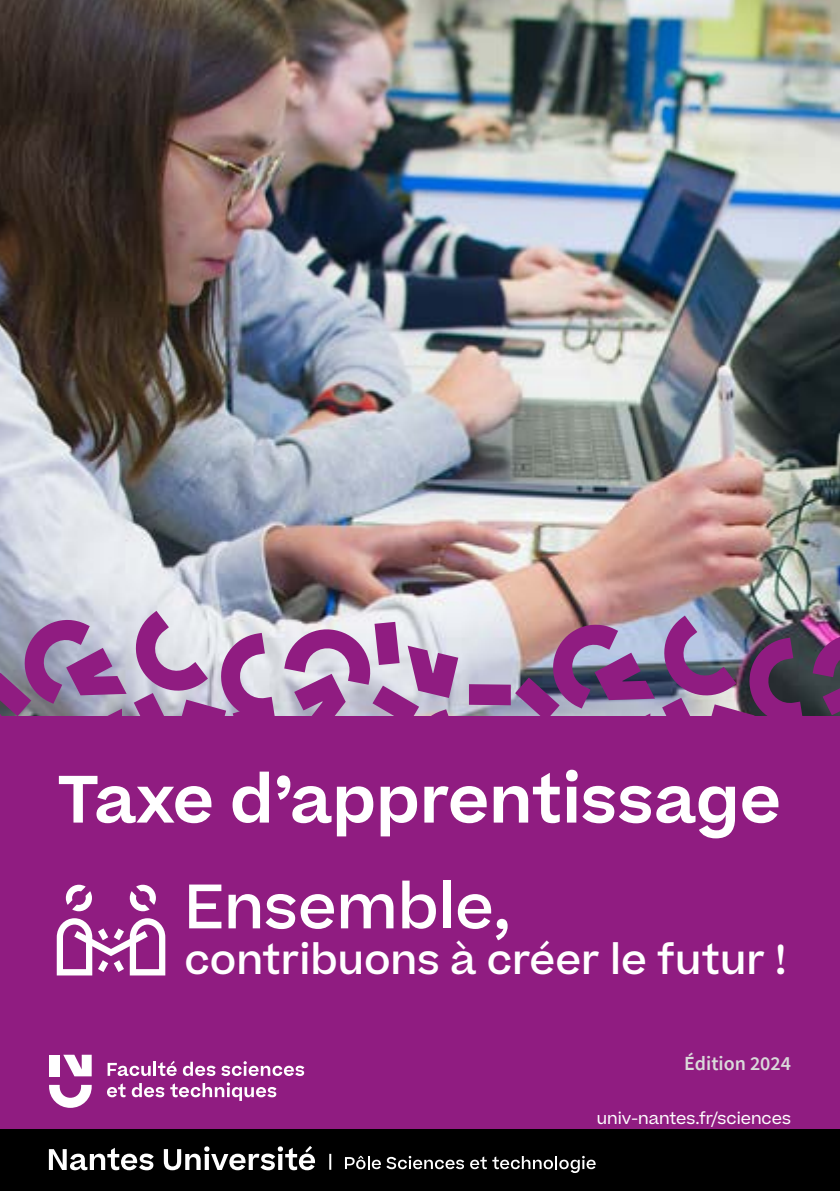
<style>
.page{position:relative;width:840px;height:1191px;background:#fff}
.page>*{position:absolute;margin:0;border:0;box-sizing:border-box;transform-origin:0 0}
.t1{font:600 64px "Beatrice";color:#fff}
.t2{font:500 60px "Beatrice";color:#fff}
.t3{font:500 40px "Beatrice";color:#fff}
.t4{font:600 20px "Source Sans Pro";color:#dadada}
.t5{font:16px "Beatrice";color:#fff}
</style>
<div class="page">
<img style="left:0;top:0;width:839px;height:626px">
<div style="left:0;top:716px;width:839px;height:475px;background:#901c81"></div>
<svg style="left:49px;top:1084px;width:43px;height:23px"></svg>
<svg style="left:63px;top:1054px;width:29px;height:22px"></svg>
<div style="left:49px;top:1054px;width:10px;height:22px;background:#fff"></div>
<svg style="left:107px;top:1062px;width:44px;height:14px"></svg>
<hr style="left:153px;top:1061px;width:3px;height:14px;background:#fff">
<svg style="left:158px;top:1061px;width:18px;height:15px"></svg>
<svg style="left:183px;top:1061px;width:32px;height:15px"></svg>
<svg style="left:221px;top:1061px;width:83px;height:15px"></svg>
<svg style="left:107px;top:1083px;width:18px;height:14px"></svg>
<svg style="left:132px;top:1083px;width:32px;height:14px"></svg>
<svg style="left:170px;top:1082px;width:106px;height:19px"></svg>
<div style="left:0;top:1129px;width:839px;height:62px;background:#000"></div>
<svg style="left:49px;top:1146px;width:266px;height:24px"></svg>
<svg style="left:345px;top:1155px;width:35px;height:14px"></svg>
<svg style="left:386px;top:1155px;width:78px;height:14px"></svg>
<svg style="left:470px;top:1156px;width:16px;height:13px"></svg>
<svg style="left:492px;top:1155px;width:103px;height:18px"></svg>
<svg style="left:329px;top:1153px;width:2px;height:16px"></svg>
<svg style="left:0;top:611px;width:304px;height:105px;background:#a783ae"></svg>
<svg style="left:188px;top:622px;width:309px;height:94px;background:#be96bf"></svg>
<img style="left:497px;top:615px;width:335px;height:101px">
<img style="left:716px;top:626px;width:123px;height:90px">
<svg style="left:57px;top:918px;width:108px;height:57px"></svg>
<svg style="left:66px;top:884px;width:26px;height:27px"></svg>
<svg style="left:130px;top:884px;width:26px;height:27px"></svg>
<h1 class="t1" style="left:57px;top:756px;width:725px">Taxe d’apprentissage</h1>
<h2 class="t2" style="left:184px;top:867px;width:328px">Ensemble,</h2>
<p class="t3" style="left:184px;top:933px;width:603px">contribuons à créer le futur !</p>
<p class="t4" style="left:683px;top:1050px;width:108px">Édition 2024</p>
<p class="t5" style="left:596px;top:1107px;width:196px">univ-nantes.fr/sciences</p>
</div>
